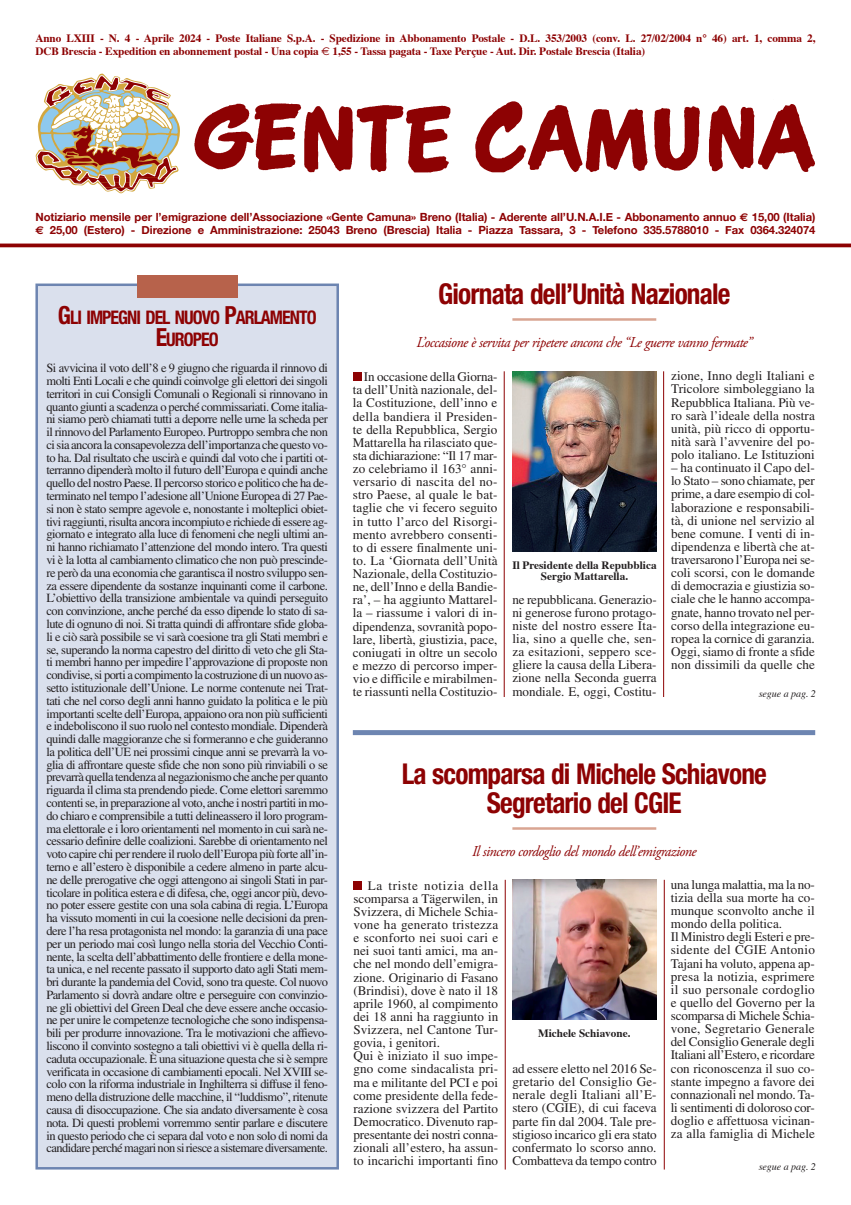
<style>
.page{position:relative;width:851px;height:1205px;background:#fff}
.page>*{position:absolute;margin:0;border:0;box-sizing:border-box;transform-origin:0 0}
.t1{font:700 condensed 28.75px/28.8px "Helvetica Neue LT Std";letter-spacing:-.03em;color:#8d0203;text-align:center;scale:.95 1}
.t2{font:700 condensed 18.75px/21.5px "Helvetica Neue LT Std";letter-spacing:-.055em;color:#8d0203;text-align:center;scale:.95 1}
.t3{font:italic 15px "Adobe Garamond Pro";letter-spacing:-.035em;color:#8d0203;scale:.96 1}
.t4{font:13.12px/13.1px "Times LT Std";color:#231f20;text-align:justify}
.t5{font:12.5px/12.8px "Times LT Std";letter-spacing:-.045em;color:#231f20;text-align:justify}
.t6{font:700 11.25px/13.1px "Helvetica Neue";letter-spacing:-.005em;color:#8d0203}
.t7{font:700 11.25px/12.5px "Times";letter-spacing:-.01em;color:#8d0203}
.t8{font:700 11.25px/11.2px "Times";color:#231f20;text-align:center}
.t9{font:italic 10px "Times";letter-spacing:-.005em;color:#231f20}
.s1{font-family:"Euro Sans Std";font-weight:400}
.s2{font-family:"Euro Sans Std"}
.s3{font-size:25px}
</style>
<div class="page">
<div style="left:37px;top:285px;width:300px;height:883px;background:#dae0ed"></div>
<div style="left:35px;top:283px;width:304px;height:886px;border:2px solid #6d85b1"></div>
<svg style="left:0;top:243px;width:850px;height:4px;background:#9c2425"></svg>
<div style="left:137px;top:275px;width:100px;height:22px;background:#b7624b"></div>
<svg style="left:35px;top:74px;width:145px;height:119px"></svg>
<img style="left:194px;top:101px;width:621px;height:72px">
<hr style="left:504px;top:371px;width:1px;height:326px;background:#8d0203">
<div style="left:353px;top:372px;width:8px;height:9px;background:#8d0203"></div>
<hr style="left:663px;top:371px;width:1px;height:326px;background:#8d0203">
<div style="left:353px;top:881px;width:9px;height:8px;background:#8d0203"></div>
<hr style="left:505px;top:880px;width:1px;height:289px;background:#8d0203">
<hr style="left:664px;top:880px;width:1px;height:289px;background:#8d0203">
<div style="left:353px;top:730px;width:462px;height:5px;background:#6d85b1"></div>
<hr style="left:512px;top:318px;width:144px;height:3px;background:#d9a592">
<hr style="left:512px;top:827px;width:144px;height:3px;background:#d9a592">
<img style="left:512px;top:371px;width:144px;height:181px">
<img style="left:512px;top:880px;width:144px;height:139px">
<p class="t7" style="left:35px;top:31px;width:781px">Anno LXIII - N. 4 - Aprile 2024 - Poste Italiane S.p.A. - Spedizione in Abbonamento Postale - D.L. 353/2003 (conv. L. 27/02/2004 n° 46) art. 1, comma 2,<br>DCB Brescia - Expedition en abonnement postal - Una copia <span class="s1">€</span> 1,55 - Tassa pagata - Taxe Perçue - Aut. Dir. Postale Brescia (Italia)</p>
<p class="t6" style="left:35px;top:211px;width:781px">Notiziario mensile per l’emigrazione dell’Associazione «Gente Camuna» Breno (Italia) - Aderente all’U.N.A.I.E - Abbonamento annuo <span class="s2">€</span> 15,00 (Italia) <span class="s2">€</span> 25,00 (Estero) - Direzione e Amministrazione: 25043 Breno (Brescia) Italia - Piazza Tassara, 3 - Telefono 335.5788010 - Fax 0364.324074</p>
<h1 class="t1" style="left:438px;top:279px;width:309px">Giornata dell’Unità Nazionale</h1>
<p class="t3" style="left:416px;top:334px;width:351px">L’occasione è servita per ripetere ancora che “Le guerre vanno fermate”</p>
<h2 class="t2" style="left:58px;top:307px;width:274px"><span class="s3">G</span>LI IMPEGNI DEL NUOVO <span class="s3">P</span>ARLAMENTO<br><span class="s3">E</span>UROPEO</h2>
<p class="t5" style="left:46px;top:361px;width:283px">Si avvicina il voto dell’8 e 9 giugno che riguarda il rinnovo di molti Enti Locali e che quindi coinvolge gli elettori dei singoli territori in cui Consigli Comunali o Regionali si rinnovano in quanto giunti a scadenza o perché commissariati. Come italia&shy;ni siamo però chiamati tutti a deporre nelle urne la scheda per il rinnovo del Parlamento Europeo. Purtroppo sembra che non ci sia ancora la consapevolezza dell’importanza che questo vo&shy;to ha. Dal risultato che uscirà e quindi dal voto che i partiti ot&shy;terranno dipenderà molto il futuro dell’Europa e quindi anche quello del nostro Paese. Il percorso storico e politico che ha de&shy;terminato nel tempo l’adesione all’Unione Europea di 27 Pae&shy;si non è stato sempre agevole e, nonostante i molteplici obiet&shy;tivi raggiunti, risulta ancora incompiuto e richiede di essere ag&shy;giornato e integrato alla luce di fenomeni che negli ultimi an&shy;ni hanno richiamato l’attenzione del mondo intero. Tra questi vi è la lotta al cambiamento climatico che non può prescinde&shy;re però da una economia che garantisca il nostro sviluppo sen&shy;za essere dipendente da sostanze inquinanti come il carbone.<br>L’obiettivo della transizione ambientale va quindi perseguito con convinzione, anche perché da esso dipende lo stato di sa&shy;lute di ognuno di noi. Si tratta quindi di affrontare sfide globa&shy;li e ciò sarà possibile se vi sarà coesione tra gli Stati membri e se, superando la norma capestro del diritto di veto che gli Sta&shy;ti membri hanno per impedire l’approvazione di proposte non condivise, si porti a compimento la costruzione di un nuovo as&shy;setto istituzionale dell’Unione. Le norme contenute nei Trat&shy;tati che nel corso degli anni hanno guidato la politica e le più importanti scelte dell’Europa, appaiono ora non più sufficienti e indeboliscono il suo ruolo nel contesto mondiale. Dipenderà quindi dalle maggioranze che si formeranno e che guideranno la politica dell’UE nei prossimi cinque anni se prevarrà la vo&shy;glia di affrontare queste sfide che non sono più rinviabili o se prevarrà quella tendenza al negazionismo che anche per quanto riguarda il clima sta prendendo piede. Come elettori saremmo contenti se, in preparazione al voto, anche i nostri partiti in mo&shy;do chiaro e comprensibile a tutti delineassero il loro program&shy;ma elettorale e i loro orientamenti nel momento in cui sarà ne&shy;cessario definire delle coalizioni. Sarebbe di orientamento nel voto capire chi per rendere il ruolo dell’Europa più forte all’in&shy;terno e all’estero è disponibile a cedere almeno in parte alcu&shy;ne delle prerogative che oggi attengono ai singoli Stati in par&shy;ticolare in politica estera e di difesa, che, oggi ancor più, devo&shy;no poter essere gestite con una sola cabina di regia. L’Europa ha vissuto momenti in cui la coesione nelle decisioni da pren&shy;dere l’ha resa protagonista nel mondo: la garanzia di una pace per un periodo mai così lungo nella storia del Vecchio Conti&shy;nente, la scelta dell’abbattimento delle frontiere e della mone&shy;ta unica, e nel recente passato il supporto dato agli Stati mem&shy;bri durante la pandemia del Covid, sono tra queste. Col nuovo Parlamento si dovrà andare oltre e perseguire con convinzio&shy;ne gli obiettivi del Green Deal che deve essere anche occasio&shy;ne per unire le competenze tecnologiche che sono indispensa&shy;bili per produrre innovazione. Tra le motivazioni che affievo&shy;liscono il convinto sostegno a tali obiettivi vi è quella della ri&shy;caduta occupazionale. È una situazione questa che si è sempre verificata in occasione di cambiamenti epocali. Nel XVIII se&shy;colo con la riforma industriale in Inghilterra si diffuse il feno&shy;meno della distruzione delle macchine, il “luddismo”, ritenute causa di disoccupazione. Che sia andato diversamente è cosa nota. Di questi problemi vorremmo sentir parlare e discutere in questo periodo che ci separa dal voto e non solo di nomi da candidare perché magari non si riesce a sistemare diversamente.</p>
<p class="t4" style="left:353px;top:370px;width:146px;text-indent:11px">In occasione della Giorna&shy;ta dell’Unità nazionale, del&shy;la Costituzione, dell’inno e della bandiera il Presiden&shy;te della Repubblica, Sergio Mattarella ha rilasciato que&shy;sta dichiarazione: “Il 17 mar&shy;zo celebriamo il 163° anni&shy;versario di nascita del no&shy;stro Paese, al quale le bat&shy;taglie che vi fecero seguito in tutto l’arco del Risorgi&shy;mento avrebbero consenti&shy;to di essere finalmente uni&shy;to. La ‘Giornata dell’Unità Nazionale, della Costituzio&shy;ne, dell’Inno e della Bandie&shy;ra’, – ha aggiunto Mattarel&shy;la – riassume i valori di in&shy;dipendenza, sovranità popo&shy;lare, libertà, giustizia, pace, coniugati in oltre un secolo e mezzo di percorso imper&shy;vio e difficile e mirabilmen&shy;te riassunti nella Costituzio-</p>
<p class="t4" style="left:671px;top:369px;width:145px">zione, Inno degli Italiani e Tricolore simboleggiano la Repubblica Italiana. Più ve&shy;ro sarà l’ideale della nostra unità, più ricco di opportu&shy;nità sarà l’avvenire del po&shy;polo italiano. Le Istituzioni</p>
<p class="t4" style="left:671px;top:461px;width:145px">– ha continuato il Capo del&shy;lo Stato – sono chiamate, per prime, a dare esempio di col&shy;laborazione e responsabili&shy;tà, di unione nel servizio al bene comune. I venti di in&shy;dipendenza e libertà che at&shy;traversarono l’Europa nei se&shy;coli scorsi, con le domande di democrazia e giustizia so&shy;ciale che le hanno accompa&shy;gnate, hanno trovato nel per&shy;corso della integrazione eu&shy;ropea la cornice di garanzia.<br>Oggi, siamo di fronte a sfide non dissimili da quelle che</p>
<p class="t8" style="left:512px;top:558px;width:146px">Il Presidente della Repubblica<br>Sergio Mattarella.</p>
<p class="t4" style="left:512px;top:593px;width:146px">ne repubblicana. Generazio&shy;ni generose furono protago&shy;niste del nostro essere Ita&shy;lia, sino a quelle che, sen&shy;za esitazioni, seppero sce&shy;gliere la causa della Libera&shy;zione nella Seconda guerra mondiale. E, oggi, Costitu-</p>
<p class="t9" style="left:758px;top:685px;width:59px">segue a pag. 2</p>
<h1 class="t1" style="left:401px;top:759px;width:386px">La scomparsa di Michele Schiavone<br>Segretario del CGIE</h1>
<p class="t3" style="left:472px;top:842px;width:235px">Il sincero cordoglio del mondo dell’emigrazione</p>
<p class="t4" style="left:353px;top:878px;width:146px;text-align:left;text-indent:14px">La triste notizia della scomparsa a Tägerwilen, in<br>Svizzera, di Michele Schia&shy;vone ha generato tristezza e sconforto nei suoi cari e nei suoi tanti amici, ma an&shy;che nel mondo dell’emigra&shy;zione. Originario di Fasano (Brindisi), dove è nato il 18 aprile 1960, al compimento dei 18 anni ha raggiunto in<br>Svizzera, nel Cantone Tur&shy;govia, i genitori.<br>Qui è iniziato il suo impe&shy;gno come sindacalista pri&shy;ma e militante del PCI e poi come presidente della fede&shy;razione svizzera del Partito<br>Democratico. Divenuto rap&shy;presentante dei nostri conna&shy;zionali all’estero, ha assun&shy;to incarichi importanti fino</p>
<p class="t4" style="left:670px;top:878px;width:146px;text-align:left">una lunga malattia, ma la no&shy;tizia della sua morte ha co&shy;munque sconvolto anche il mondo della politica.<br>Il Ministro degli Esteri e pre&shy;sidente del CGIE Antonio<br>Tajani ha voluto, appena ap&shy;presa la notizia, esprimere il suo personale cordoglio e quello del Governo per la scomparsa di Michele Schia&shy;vone, Segretario Generale del Consiglio Generale degli<br>Italiani all’Estero, e ricordare con riconoscenza il suo co&shy;stante impegno a favore dei connazionali nel mondo. Ta&shy;li sentimenti di doloroso cor&shy;doglio e affettuosa vicinan&shy;za alla famiglia di Michele</p>
<p class="t8" style="left:538px;top:1026px;width:94px">Michele Schiavone.</p>
<p class="t4" style="left:512px;top:1062px;width:146px">ad essere eletto nel 2016 Se&shy;gretario del Consiglio Ge&shy;nerale degli Italiani all’E&shy;stero (CGIE), di cui faceva parte fin dal 2004. Tale pre&shy;stigioso incarico gli era stato confermato lo scorso anno.<br>Combatteva da tempo contro</p>
<p class="t9" style="left:758px;top:1157px;width:59px">segue a pag. 2</p>
</div>
